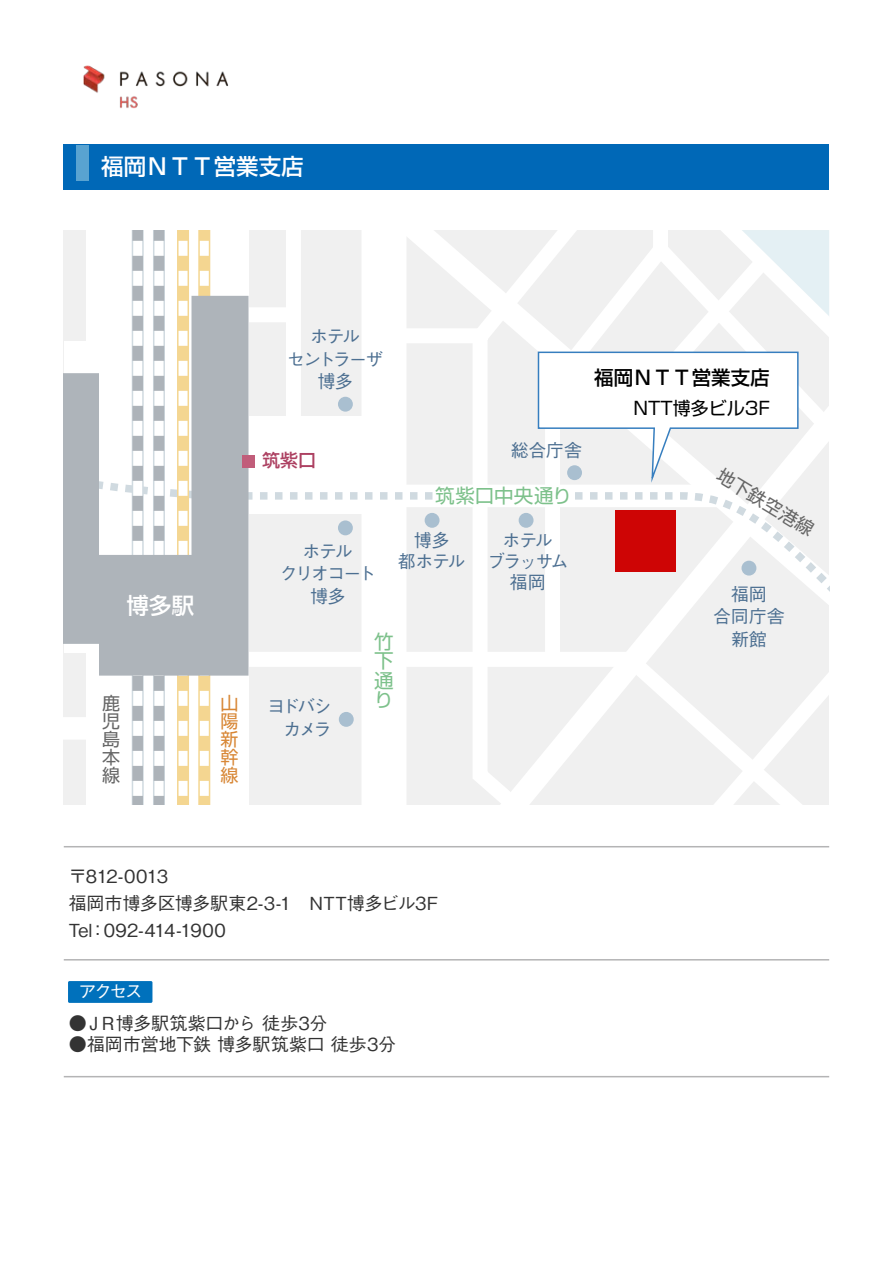
<style>
.page{position:relative;width:893px;height:1263px;background:#fff}
.page>*{position:absolute;margin:0;border:0;box-sizing:border-box;transform-origin:0 0}
.t1{font:500 22.5px "Shin Go Pro";color:#fff}
.t2{font:19.5px/19.5px "Shin Go Pro";letter-spacing:.005em;color:#7dc18b;text-align:justify}
.t3{font:500 19.5px "Shin Go Pro";color:#000}
.t4{font:500 18px/27px "Gothic BBB Pro";letter-spacing:-.015em;color:#333}
.t5{font:500 18px/22.5px "Gothic BBB Pro";letter-spacing:-.095em;color:#4c6f91;text-align:center}
.t6{font:18px/18px "Shin Go Pro";color:#666;text-align:justify}
.t7{font:500 18px/22.5px "Gothic BBB Pro";letter-spacing:-.115em;color:#4c6f91;text-align:center}
.t8{font:18px "Shin Go Pro";color:#000}
.t9{font:18px/18px "Shin Go Pro";color:#d88736;text-align:justify}
.t10{font:500 18px "Gothic BBB Pro";color:#fff}
.t11{font:500 18px "Shin Go Pro";color:#ad4162}
</style>
<div class="page">
<div style="left:64px;top:230px;width:765px;height:574px;background:#f0f0f0"></div>
<div style="left:86px;top:230px;width:163px;height:574px;background:#fff"></div>
<div style="left:212px;top:417px;width:163px;height:97px;background:#fff"></div>
<svg style="left:352px;top:230px;width:113px;height:204px"></svg>
<svg style="left:210px;top:655px;width:238px;height:149px"></svg>
<svg style="left:448px;top:364px;width:245px;height:361px"></svg>
<div style="left:64px;top:717px;width:35px;height:23px;background:#fff"></div>
<svg style="left:465px;top:256px;width:161px;height:548px"></svg>
<svg style="left:693px;top:673px;width:136px;height:131px"></svg>
<div style="left:400px;top:328px;width:80px;height:15px;background:#fff"></div>
<svg style="left:537px;top:655px;width:138px;height:19px"></svg>
<div style="left:286px;top:230px;width:15px;height:195px;background:#fff"></div>
<div style="left:228px;top:307px;width:65px;height:15px;background:#fff"></div>
<div style="left:338px;top:397px;width:15px;height:15px;background:#a9bfd0;border-radius:50%"></div>
<div style="left:339px;top:712px;width:15px;height:15px;background:#a9bfd0;border-radius:50%"></div>
<svg style="left:248px;top:434px;width:581px;height:221px"></svg>
<svg style="left:132px;top:230px;width:12px;height:574px"></svg>
<svg style="left:153px;top:230px;width:12px;height:574px"></svg>
<svg style="left:177px;top:230px;width:12px;height:574px"></svg>
<svg style="left:198px;top:230px;width:12px;height:574px"></svg>
<svg style="left:64px;top:296px;width:184px;height:380px;fill:#aeb4ba"></svg>
<div style="left:435px;top:487px;width:140px;height:18px;background:#fff"></div>
<div style="left:242px;top:455px;width:13px;height:12px;background:#c15d7a"></div>
<svg style="left:537px;top:230px;width:292px;height:257px"></svg>
<hr style="left:64px;top:959px;width:765px;height:1px;background:#b4b4b5">
<hr style="left:64px;top:846px;width:765px;height:1px;background:#b4b4b5">
<hr style="left:64px;top:1076px;width:765px;height:1px;background:#b4b4b5">
<div style="left:64px;top:145px;width:765px;height:45px;background:#0068b7"></div>
<div style="left:68px;top:981px;width:84px;height:22px;background:#0071bc;border-radius:2px"></div>
<div style="left:77px;top:145px;width:12px;height:36px;background:#59a3d1"></div>
<img style="left:83px;top:65px;width:146px;height:44px">
<p class="t1" style="left:101px;top:148px;width:204px">福岡ＮＴＴ営業支店</p>
<p class="t1" style="left:126px;top:587px;width:69px">博多駅</p>
<p class="t6" style="left:102px;top:692px;width:19px">鹿児島本線</p>
<p class="t9" style="left:220px;top:692px;width:19px">山陽新幹線</p>
<p class="t5" style="left:287px;top:323px;width:98px">ホテル<br>セントラーザ博多</p>
<p class="t11" style="left:262px;top:446px;width:55px">筑紫口</p>
<p class="t7" style="left:280px;top:537px;width:98px">ホテル<br>クリオコート博多</p>
<p class="t5" style="left:511px;top:437px;width:73px">総合庁舎</p>
<p class="t2" style="left:435px;top:484px;width:138px">筑紫口中央通り</p>
<p class="t5" style="left:398px;top:527px;width:69px;line-height:21px">博多<br>都ホテル</p>
<p class="t5" style="left:487px;top:527px;width:83px;line-height:21px">ホテル<br>ブラッサム福岡</p>
<p class="t5" style="left:267px;top:693px;width:66px;text-align:right">ヨドバシカメラ</p>
<p class="t2" style="left:374px;top:629px;width:21px">竹下通り</p>
<p class="t3" style="left:594px;top:361px;width:177px">福岡ＮＴＴ営業支店</p>
<p class="t8" style="left:633px;top:394px;width:138px">NTT博多ビル3F</p>
<p class="t6" style="left:724px;top:464px;width:111px;rotate:31deg">地下鉄空港線</p>
<p class="t5" style="left:713px;top:581px;width:73px">福岡<br>合同庁舎新館</p>
<p class="t4" style="left:69px;top:861px;width:371px">〒812-0013<br>福岡市博多区博多駅東2-3-1　NTT博多ビル3F<br>Tel：092-414-1900</p>
<p class="t10" style="left:79px;top:977px;width:66px">アクセス</p>
<p class="t4" style="left:69px;top:1007px;width:260px">●ＪＲ博多駅筑紫口から 徒歩3分</p>
<p class="t4" style="left:69px;top:1029px;width:329px">●福岡市営地下鉄 博多駅筑紫口 徒歩3分</p>
</div>
